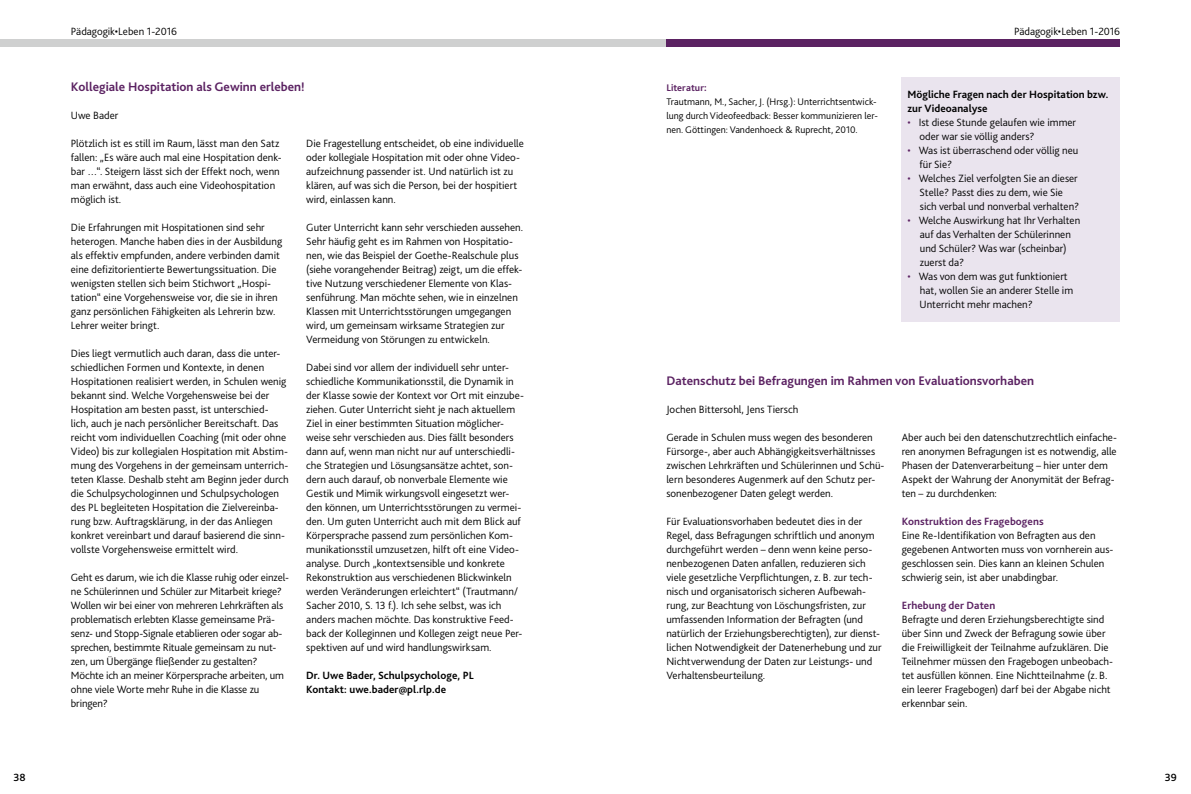
<style>
.page{position:relative;width:1191px;height:794px;background:#fff}
.page>*{position:absolute;margin:0;border:0;box-sizing:border-box;transform-origin:0 0}
.Einführung_Überschri{font:700 13px "Bliss 2";color:#5b2262}
.Fließtext_11_pt_Blis{font:300 11px/14px "Bliss 2";color:#000}
.Zwischenüber__11_pt{font:700 11px "Bliss 2";letter-spacing:.005em;color:#000}
.Fließtext_11_pt_Blis-2{font:700 11px/14px "Bliss 2";letter-spacing:.005em;color:#000}
.Zwischenüber__11_pt-2{font:700 11px "Bliss 2";letter-spacing:.005em;color:#5b2262}
.t1{font:500 11px "Bliss 2";color:#000}
.Literatur{font:300 10px/14px "Bliss 2";color:#000}
.Fließtext_11_pt_Blis-3{font:700 10px "Bliss 2";letter-spacing:.005em;color:#5b2262}
.s1{font-size:11px}
.s2{color:#5b2262}
</style>
<div class="page">
<div style="left:0;top:39px;width:987px;height:7px;background:#cfd0d0"></div>
<div style="left:666px;top:39px;width:454px;height:7px;background:#5b2262"></div>
<div style="left:901px;top:77px;width:219px;height:245px;background:#eae4ee"></div>
<p class="Fließtext_11_pt_Blis" style="left:71px;top:24px;width:108px">Pädagogik•Leben 1-2016</p>
<p class="Fließtext_11_pt_Blis" style="left:1014px;top:24px;width:108px">Pädagogik•Leben 1-2016</p>
<p class="Einführung_Überschri" style="left:71px;top:78px;width:235px">Kollegiale Hospitation als Gewinn erleben!</p>
<p class="Fließtext_11_pt_Blis-3" style="left:666px;top:81px;width:42px">Literatur<span class="s1">:</span></p>
<p class="Literatur" style="left:666px;top:94px;width:213px">Trautmann, M., Sacher, J. (Hrsg.): Unterrichtsentwick&shy;lung durch Videofeedback: Besser kommunizieren ler&shy;nen. Göttingen: Vandenhoeck &amp; Ruprecht, 2010.</p>
<p class="Fließtext_11_pt_Blis-2" style="left:907px;top:87px;width:202px">Mögliche Fragen nach der Hospitation bzw. zur Videoanalyse</p>
<p class="Fließtext_11_pt_Blis" style="left:71px;top:108px;width:49px">Uwe Bader</p>
<p class="Fließtext_11_pt_Blis" style="left:71px;top:136px;width:212px">Plötzlich ist es still im Raum, lässt man den Satz fallen: „Es wäre auch mal eine Hospitation denk&shy;bar …“. Steigern lässt sich der Effekt noch, wenn man erwähnt, dass auch eine Videohospitation möglich ist.</p>
<p class="Fließtext_11_pt_Blis" style="left:71px;top:220px;width:213px">Die Erfahrungen mit Hospitationen sind sehr heterogen. Manche haben dies in der Ausbildung als effektiv empfunden, andere verbinden damit eine defizitorientierte Bewertungssituation. Die wenigsten stellen sich beim Stichwort „Hospi&shy;tation“ eine Vorgehensweise vor, die sie in ihren ganz persönlichen Fähigkeiten als Lehrerin bzw.<br>Lehrer weiter bringt.</p>
<p class="Fließtext_11_pt_Blis" style="left:71px;top:346px;width:219px">Dies liegt vermutlich auch daran, dass die unter&shy;schiedlichen Formen und Kontexte, in denen Hospitationen realisiert werden, in Schulen wenig bekannt sind. Welche Vorgehensweise bei der Hospitation am besten passt, ist unterschied&shy;lich, auch je nach persönlicher Bereitschaft. Das reicht vom individuellen Coaching (mit oder ohne Video) bis zur kollegialen Hospitation mit Abstim&shy;mung des Vorgehens in der gemeinsam unterrich&shy;teten Klasse. Deshalb steht am Beginn jeder durch die Schulpsychologinnen und Schulpsychologen des PL begleiteten Hospitation die Zielvereinba&shy;rung bzw. Auftragsklärung, in der das Anliegen konkret vereinbart und darauf basierend die sinn&shy;vollste Vorgehensweise ermittelt wird.</p>
<p class="Fließtext_11_pt_Blis" style="left:71px;top:570px;width:220px">Geht es darum, wie ich die Klasse ruhig oder einzel&shy;ne Schülerinnen und Schüler zur Mitarbeit kriege?<br>Wollen wir bei einer von mehreren Lehrkräften als problematisch erlebten Klasse gemeinsame Prä&shy;senz- und Stopp-Signale etablieren oder sogar ab&shy;sprechen, bestimmte Rituale gemeinsam zu nut&shy;zen, um Übergänge fließender zu gestalten?</p>
<p class="Fließtext_11_pt_Blis" style="left:71px;top:668px;width:215px">Möchte ich an meiner Körpersprache arbeiten, um ohne viele Worte mehr Ruhe in die Klasse zu bringen?</p>
<p class="Fließtext_11_pt_Blis" style="left:919px;top:115px;width:158px;text-indent:-12px"><span class="s2">•</span> Ist diese Stunde gelaufen wie immer oder war sie völlig anders?</p>
<p class="Fließtext_11_pt_Blis" style="left:919px;top:143px;width:160px;text-indent:-12px"><span class="s2">•</span> Was ist überraschend oder völlig neu für Sie?</p>
<p class="Fließtext_11_pt_Blis" style="left:919px;top:171px;width:161px;text-indent:-12px"><span class="s2">•</span> Welches Ziel verfolgten Sie an dieser<br>Stelle? Passt dies zu dem, wie Sie sich verbal und nonverbal verhalten?</p>
<p class="Fließtext_11_pt_Blis" style="left:920px;top:213px;width:162px;text-indent:-12px"><span class="s2">•</span> Welche Auswirkung hat Ihr Verhalten auf das Verhalten der Schülerinnen und Schüler? Was war (scheinbar) zuerst da?</p>
<p class="Fließtext_11_pt_Blis" style="left:919px;top:269px;width:155px;text-indent:-12px"><span class="s2">•</span> Was von dem was gut funktioniert hat, wollen Sie an anderer Stelle im<br>Unterricht mehr machen?</p>
<p class="Fließtext_11_pt_Blis" style="left:306px;top:136px;width:219px">Die Fragestellung entscheidet, ob eine individuelle oder kollegiale Hospitation mit oder ohne Video&shy;aufzeichnung passender ist. Und natürlich ist zu klären, auf was sich die Person, bei der hospitiert wird, einlassen kann.</p>
<p class="Fließtext_11_pt_Blis" style="left:306px;top:220px;width:218px">Guter Unterricht kann sehr verschieden aussehen.</p>
<p class="Fließtext_11_pt_Blis" style="left:306px;top:234px;width:218px">Sehr häufig geht es im Rahmen von Hospitatio&shy;nen, wie das Beispiel der Goethe-Realschule plus (siehe vorangehender Beitrag) zeigt, um die effek&shy;tive Nutzung verschiedener Elemente von Klas&shy;senführung. Man möchte sehen, wie in einzelnen Klassen mit Unterrichtsstörungen umgegangen wird, um gemeinsam wirksame Strategien zur Vermeidung von Störungen zu entwickeln.</p>
<p class="Fließtext_11_pt_Blis" style="left:306px;top:360px;width:219px">Dabei sind vor allem der individuell sehr unter&shy;schiedliche Kommunikationsstil, die Dynamik in der Klasse sowie der Kontext vor Ort mit einzube&shy;ziehen. Guter Unterricht sieht je nach aktuellem Ziel in einer bestimmten Situation möglicher&shy;weise sehr verschieden aus. Dies fällt besonders dann auf, wenn man nicht nur auf unterschiedli&shy;che Strategien und Lösungsansätze achtet, son&shy;dern auch darauf, ob nonverbale Elemente wie Gestik und Mimik wirkungsvoll eingesetzt wer&shy;den können, um Unterrichtsstörungen zu vermei&shy;den. Um guten Unterricht auch mit dem Blick auf Körpersprache passend zum persönlichen Kom&shy;munikationsstil umzusetzen, hilft oft eine Video&shy;analyse. Durch „kontextsensible und konkrete Rekonstruktion aus verschiedenen Blickwinkeln werden Veränderungen erleichtert“ (Trautmann/ Sacher 2010, S. 13 f.). Ich sehe selbst, was ich anders machen möchte. Das konstruktive Feed&shy;back der Kolleginnen und Kollegen zeigt neue Per&shy;spektiven auf und wird handlungswirksam.</p>
<p class="Zwischenüber__11_pt" style="left:306px;top:668px;width:169px">Dr. Uwe Bader, Schulpsychologe, PL</p>
<p class="Zwischenüber__11_pt" style="left:306px;top:682px;width:141px">Kontakt: uwe.bader@pl.rlp.de</p>
<p class="Einführung_Überschri" style="left:666px;top:372px;width:369px">Datenschutz bei Befragungen im Rahmen von Evaluationsvorhaben</p>
<p class="Fließtext_11_pt_Blis" style="left:666px;top:402px;width:133px">Jochen Bittersohl, Jens Tiersch</p>
<p class="Fließtext_11_pt_Blis" style="left:666px;top:430px;width:220px">Gerade in Schulen muss wegen des besonderen Fürsorge-, aber auch Abhängigkeitsverhältnisses zwischen Lehrkräften und Schülerinnen und Schü&shy;lern besonderes Augenmerk auf den Schutz per&shy;sonenbezogener Daten gelegt werden.</p>
<p class="Fließtext_11_pt_Blis" style="left:666px;top:514px;width:217px">Für Evaluationsvorhaben bedeutet dies in der Regel, dass Befragungen schriftlich und anonym durchgeführt werden – denn wenn keine perso&shy;nenbezogenen Daten anfallen, reduzieren sich viele gesetzliche Verpflichtungen, z. B. zur tech&shy;nisch und organisatorisch sicheren Aufbewah&shy;rung, zur Beachtung von Löschungsfristen, zur umfassenden Information der Befragten (und natürlich der Erziehungsberechtigten), zur dienst&shy;lichen Notwendigkeit der Datenerhebung und zur Nichtverwendung der Daten zur Leistungs- und Verhaltensbeurteilung.</p>
<p class="Fließtext_11_pt_Blis" style="left:901px;top:430px;width:217px">Aber auch bei den datenschutzrechtlich einfache&shy;ren anonymen Befragungen ist es notwendig, alle</p>
<p class="Fließtext_11_pt_Blis" style="left:901px;top:458px;width:214px">Phasen der Datenverarbeitung – hier unter dem<br>Aspekt der Wahrung der Anonymität der Befrag&shy;ten – zu durchdenken:</p>
<p class="Zwischenüber__11_pt-2" style="left:901px;top:514px;width:143px">Konstruktion des Fragebogens</p>
<p class="Fließtext_11_pt_Blis" style="left:901px;top:528px;width:213px">Eine Re-Identifikation von Befragten aus den gegebenen Antworten muss von vornherein aus&shy;geschlossen sein. Dies kann an kleinen Schulen schwierig sein, ist aber unabdingbar.</p>
<p class="Zwischenüber__11_pt-2" style="left:901px;top:598px;width:95px">Erhebung der Daten</p>
<p class="Fließtext_11_pt_Blis" style="left:901px;top:612px;width:213px">Befragte und deren Erziehungsberechtigte sind über Sinn und Zweck der Befragung sowie über die Freiwilligkeit der Teilnahme aufzuklären. Die Teilnehmer müssen den Fragebogen unbeobach&shy;tet ausfüllen können. Eine Nichtteilnahme (z. B. ein leerer Fragebogen) darf bei der Abgabe nicht erkennbar sein.</p>
<p class="t1" style="left:13px;top:770px;width:14px">38</p>
<p class="t1" style="left:1164px;top:770px;width:14px">39</p>
</div>
